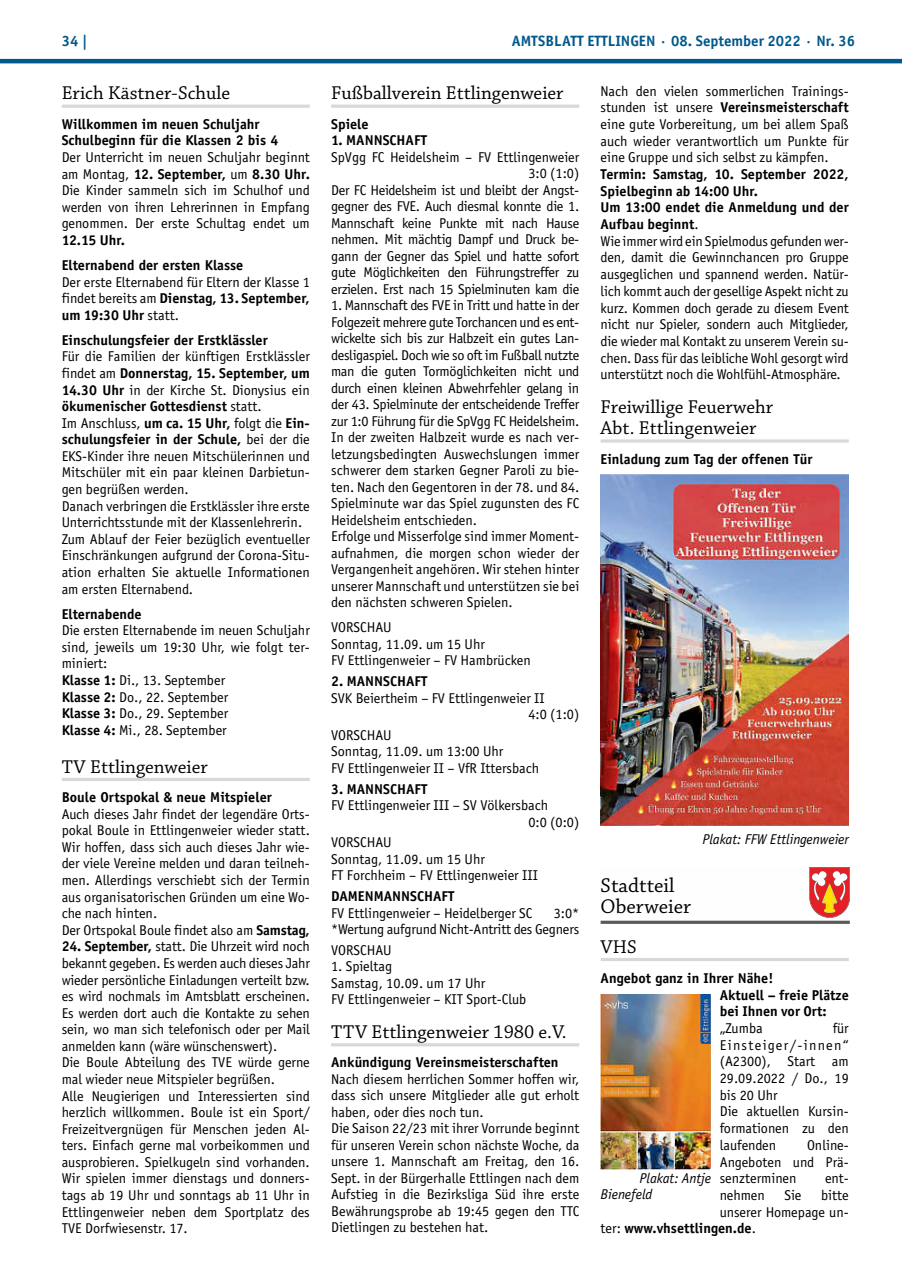
<style>
.page{position:relative;width:902px;height:1280px;background:#fff}
.page>*{position:absolute;margin:0;border:0;box-sizing:border-box;transform-origin:0 0}
.t1{font:21px/21px "Chaparral Pro";color:#000}
.t2{font:19.5px/21.1px "Chaparral Pro";color:#000}
.t3{font:700 15px "Officina Sans";color:#00588b}
.t4{font:14.25px/16.6px "Officina Sans";color:#000}
.t5{font:14.25px/16.5px "Officina Sans";letter-spacing:-.02em;color:#000;text-align:right}
.t6{font:700 14.25px/16.6px "Officina Sans";color:#000}
.t7{font:italic 14.25px/16.5px "Officina Sans";color:#000}
.s1{font-weight:700}
.s2{font-weight:400}
</style>
<div class="page">
<hr style="left:0;top:59px;width:901px;height:4px;background:#00588b">
<hr style="left:62px;top:105px;width:248px;height:3px;background:#d8d8d9">
<hr style="left:62px;top:778px;width:248px;height:3px;background:#d8d8d9">
<hr style="left:331px;top:105px;width:248px;height:3px;background:#d8d8d9">
<hr style="left:331px;top:1043px;width:248px;height:3px;background:#d8d8d9">
<svg style="left:600px;top:439px;width:248px;height:4px"></svg>
<hr style="left:600px;top:958px;width:248px;height:3px;background:#d8d8d9">
<img style="left:600px;top:475px;width:248px;height:351px">
<hr style="left:600px;top:921px;width:249px;height:3px;background:#5c5b5b">
<svg style="left:809px;top:868px;width:41px;height:50px"></svg>
<img style="left:600px;top:995px;width:110px;height:174px">
<p class="t3" style="left:62px;top:32px;width:28px">34 |</p>
<p class="t3" style="left:511px;top:32px;width:345px">AMTSBLATT ETTLINGEN · 08. September 2022 · Nr. 36</p>
<h2 class="t2" style="left:62px;top:83px;width:170px">Erich Kästner-Schule</h2>
<p class="t6" style="left:62px;top:115px;width:218px">Willkommen im neuen Schuljahr<br>Schulbeginn für die Klassen 2 bis 4</p>
<p class="t4" style="left:62px;top:149px;width:250px;text-align:justify">Der Unterricht im neuen Schuljahr beginnt am Montag, <span class="s1">12. September,</span> um <span class="s1">8.30 Uhr.<br></span>Die Kinder sammeln sich im Schulhof und werden von ihren Lehrerinnen in Empfang genommen. Der erste Schultag endet um</p>
<p class="t6" style="left:62px;top:227px;width:183px;line-height:25px">12.15 Uhr.<br>Elternabend der ersten Klasse</p>
<p class="t4" style="left:62px;top:273px;width:250px;text-align:justify">Der erste Elternabend für Eltern der Klasse 1 findet bereits am <span class="s1">Dienstag, 13. September, um 19:30 Uhr</span> statt.</p>
<p class="t6" style="left:62px;top:331px;width:207px">Einschulungsfeier der Erstklässler</p>
<p class="t4" style="left:62px;top:348px;width:250px">Für die Familien der künftigen Erstklässler findet am <span class="s1">Donnerstag, 15. September, um 14.30 Uhr</span> in der Kirche St. Dionysius ein <span class="s1">ökumenischer Gottesdienst</span> statt.<br>Im Anschluss, <span class="s1">um ca. 15 Uhr,</span> folgt die <span class="s1">Ein&shy;schulungsfeier in der Schule,</span> bei der die EKS-Kinder ihre neuen Mitschülerinnen und Mitschüler mit ein paar kleinen Darbietun&shy;gen begrüßen werden.<br>Danach verbringen die Erstklässler ihre erste Unterrichtsstunde mit der Klassenlehrerin.<br>Zum Ablauf der Feier bezüglich eventueller Einschränkungen aufgrund der Corona-Situ&shy;ation erhalten Sie aktuelle Informationen am ersten Elternabend.</p>
<p class="t6" style="left:62px;top:605px;width:81px">Elternabende</p>
<p class="t4" style="left:62px;top:622px;width:250px">Die ersten Elternabende im neuen Schuljahr sind, jeweils um 19:30 Uhr, wie folgt ter&shy;miniert:<br><span class="s1">Klasse 1:</span> Di., 13. September<br><span class="s1">Klasse 2:</span> Do., 22. September<br><span class="s1">Klasse 3:</span> Do., 29. September<br><span class="s1">Klasse 4:</span> Mi., 28. September</p>
<h2 class="t2" style="left:62px;top:757px;width:147px">TV Ettlingenweier</h2>
<p class="t6" style="left:62px;top:789px;width:212px">Boule Ortspokal &amp; neue Mitspieler</p>
<p class="t4" style="left:62px;top:805px;width:250px">Auch dieses Jahr findet der legendäre Orts&shy;pokal Boule in Ettlingenweier wieder statt.<br>Wir hoffen, dass sich auch dieses Jahr wie&shy;der viele Vereine melden und daran teilneh&shy;men. Allerdings verschiebt sich der Termin aus organisatorischen Gründen um eine Wo&shy;che nach hinten.<br>Der Ortspokal Boule findet also am <span class="s1">Samstag,</span></p>
<p class="t4" style="left:62px;top:938px;width:250px"><span class="s1">24. September,</span> statt. Die Uhrzeit wird noch bekannt gegeben. Es werden auch dieses Jahr wieder persönliche Einladungen verteilt bzw. es wird nochmals im Amtsblatt erscheinen.<br>Es werden dort auch die Kontakte zu sehen sein, wo man sich telefonisch oder per Mail anmelden kann (wäre wünschenswert).<br>Die Boule Abteilung des TVE würde gerne mal wieder neue Mitspieler begrüßen.<br>Alle Neugierigen und Interessierten sind herzlich willkommen. Boule ist ein Sport/ Freizeitvergnügen für Menschen jeden Al&shy;ters. Einfach gerne mal vorbeikommen und ausprobieren. Spielkugeln sind vorhanden.<br>Wir spielen immer dienstags und donners&shy;tags ab 19 Uhr und sonntags ab 11 Uhr in Ettlingenweier neben dem Sportplatz des TVE Dorfwiesenstr. 17.</p>
<p class="t4" style="left:600px;top:83px;width:250px;text-align:justify">Nach den vielen sommerlichen Trainings&shy;stunden ist unsere <span class="s1">Vereinsmeisterschaft </span>eine gute Vorbereitung, um bei allem Spaß auch wieder verantwortlich um Punkte für eine Gruppe und sich selbst zu kämpfen.</p>
<p class="t4" style="left:600px;top:166px;width:250px"><span class="s1">Termin: Samstag, 10. September 2022, Spielbeginn ab 14:00 Uhr.<br>Um 13:00 endet die Anmeldung und der Aufbau beginnt</span>.<br>Wie immer wird ein Spielmodus gefunden wer&shy;den, damit die Gewinnchancen pro Gruppe ausgeglichen und spannend werden. Natür&shy;lich kommt auch der gesellige Aspekt nicht zu kurz. Kommen doch gerade zu diesem Event nicht nur Spieler, sondern auch Mitglieder, die wieder mal Kontakt zu unserem Verein su&shy;chen. Dass für das leibliche Wohl gesorgt wird unterstützt noch die Wohlfühl-Atmosphäre.</p>
<h2 class="t2" style="left:600px;top:397px;width:174px">Freiwillige Feuerwehr<br>Abt. Ettlingenweier</h2>
<p class="t6" style="left:600px;top:450px;width:213px">Einladung zum Tag der offenen Tür</p>
<h2 class="t2" style="left:331px;top:83px;width:234px">Fußballverein Ettlingenweier</h2>
<p class="t6" style="left:331px;top:115px;width:39px">Spiele</p>
<p class="t6" style="left:331px;top:132px;width:97px">1. MANNSCHAFT</p>
<p class="t5" style="left:331px;top:149px;width:250px">SpVgg FC Heidelsheim – FV Ettlingenweier 3:0 (1:0)<br>Der FC Heidelsheim ist und bleibt der Angst&shy;gegner des FVE. Auch diesmal konnte die 1.<br>Mannschaft keine Punkte mit nach Hause nehmen. Mit mächtig Dampf und Druck be&shy;gann der Gegner das Spiel und hatte sofort gute Möglichkeiten den Führungstreffer zu erzielen. Erst nach 15 Spielminuten kam die</p>
<p class="t5" style="left:331px;top:297px;width:250px;text-align:left">1. Mannschaft des FVE in Tritt und hatte in der Folgezeit mehrere gute Torchancen und es ent&shy;wickelte sich bis zur Halbzeit ein gutes Lan&shy;desligaspiel. Doch wie so oft im Fußball nutzte man die guten Tormöglichkeiten nicht und durch einen kleinen Abwehrfehler gelang in der 43. Spielminute der entscheidende Treffer zur 1:0 Führung für die SpVgg FC Heidelsheim.<br>In der zweiten Halbzeit wurde es nach ver&shy;letzungsbedingten Auswechslungen immer schwerer dem starken Gegner Paroli zu bie&shy;ten. Nach den Gegentoren in der 78. und 84.<br>Spielminute war das Spiel zugunsten des FC Heidelsheim entschieden.<br>Erfolge und Misserfolge sind immer Moment&shy;aufnahmen, die morgen schon wieder der Vergangenheit angehören. Wir stehen hinter unserer Mannschaft und unterstützen sie bei den nächsten schweren Spielen.</p>
<p class="t4" style="left:331px;top:619px;width:201px">VORSCHAU<br>Sonntag, 11.09. um 15 Uhr<br>FV Ettlingenweier – FV Hambrücken</p>
<p class="t6" style="left:331px;top:673px;width:98px">2. MANNSCHAFT</p>
<p class="t4" style="left:528px;top:689px;width:52px;text-indent:-197px">SVK Beiertheim – FV Ettlingenweier II<br>4:0 (1:0)</p>
<p class="t4" style="left:331px;top:727px;width:210px">VORSCHAU<br>Sonntag, 11.09. um 13:00 Uhr<br>FV Ettlingenweier II – VfR Ittersbach</p>
<p class="t6" style="left:331px;top:780px;width:98px">3. MANNSCHAFT</p>
<p class="t4" style="left:528px;top:797px;width:52px;text-indent:-197px">FV Ettlingenweier III – SV Völkersbach<br>0:0 (0:0)</p>
<p class="t4" style="left:331px;top:834px;width:208px">VORSCHAU<br>Sonntag, 11.09. um 15 Uhr<br>FT Forchheim – FV Ettlingenweier III</p>
<p class="t6" style="left:331px;top:888px;width:125px">DAMENMANNSCHAFT</p>
<p class="t4" style="left:331px;top:904px;width:203px">FV Ettlingenweier – Heidelberger SC</p>
<p class="t7" style="left:702px;top:831px;width:148px">Plakat: FFW Ettlingenweier</p>
<h1 class="t1" style="left:600px;top:876px;width:92px">Stadtteil<br>Oberweier</h1>
<h2 class="t2" style="left:600px;top:937px;width:38px">VHS</h2>
<p class="t6" style="left:600px;top:970px;width:174px">Angebot ganz in Ihrer Nähe!</p>
<p class="t4" style="left:331px;top:904px;width:250px;text-align:right">3:0*<br>*Wertung aufgrund Nicht-Antritt des Gegners</p>
<p class="t4" style="left:331px;top:942px;width:62px">VORSCHAU</p>
<p class="t4" style="left:331px;top:958px;width:197px">1. Spieltag<br>Samstag, 10.09. um 17 Uhr<br>FV Ettlingenweier – KIT Sport-Club</p>
<h2 class="t2" style="left:331px;top:1022px;width:237px">TTV Ettlingenweier 1980 e.V.</h2>
<p class="t6" style="left:331px;top:1054px;width:229px">Ankündigung Vereinsmeisterschaften</p>
<p class="t4" style="left:331px;top:1071px;width:250px">Nach diesem herrlichen Sommer hoffen wir, dass sich unsere Mitglieder alle gut erholt haben, oder dies noch tun.<br>Die Saison 22/23 mit ihrer Vorrunde beginnt für unseren Verein schon nächste Woche, da unsere 1. Mannschaft am Freitag, den 16.<br>Sept. in der Bürgerhalle Ettlingen nach dem Aufstieg in die Bezirksliga Süd ihre erste Bewährungsprobe ab 19:45 gegen den TTC Dietlingen zu bestehen hat.</p>
<p class="t6" style="left:719px;top:986px;width:130px">Aktuell – freie Plätze bei Ihnen vor Ort:</p>
<p class="t4" style="left:719px;top:1020px;width:45px">„Zumba</p>
<p class="t4" style="left:719px;top:1020px;width:130px;text-indent:113px">für<br>Einsteiger/-innen“ (A2300), Start am<br>29.09.2022 / Do., 19 bis 20 Uhr<br>Die aktuellen Kursin&shy;formationen zu den laufenden</p>
<p class="t4" style="left:719px;top:1137px;width:130px;text-align:justify;text-indent:87px">Online-Angeboten und Prä&shy;senzterminen</p>
<p class="t7" style="left:600px;top:1170px;width:112px;text-indent:39px">Plakat: Antje<br>Bienefeld</p>
<p class="t4" style="left:824px;top:1170px;width:25px">ent-</p>
<p class="t4" style="left:719px;top:1187px;width:47px">nehmen</p>
<p class="t4" style="left:784px;top:1187px;width:18px">Sie</p>
<p class="t4" style="left:821px;top:1187px;width:29px">bitte</p>
<p class="t4" style="left:719px;top:1203px;width:130px">unserer Homepage un-</p>
<p class="t6" style="left:600px;top:1220px;width:157px"><span class="s2">ter:</span> www.vhsettlingen.de<span class="s2">.</span></p>
</div>
